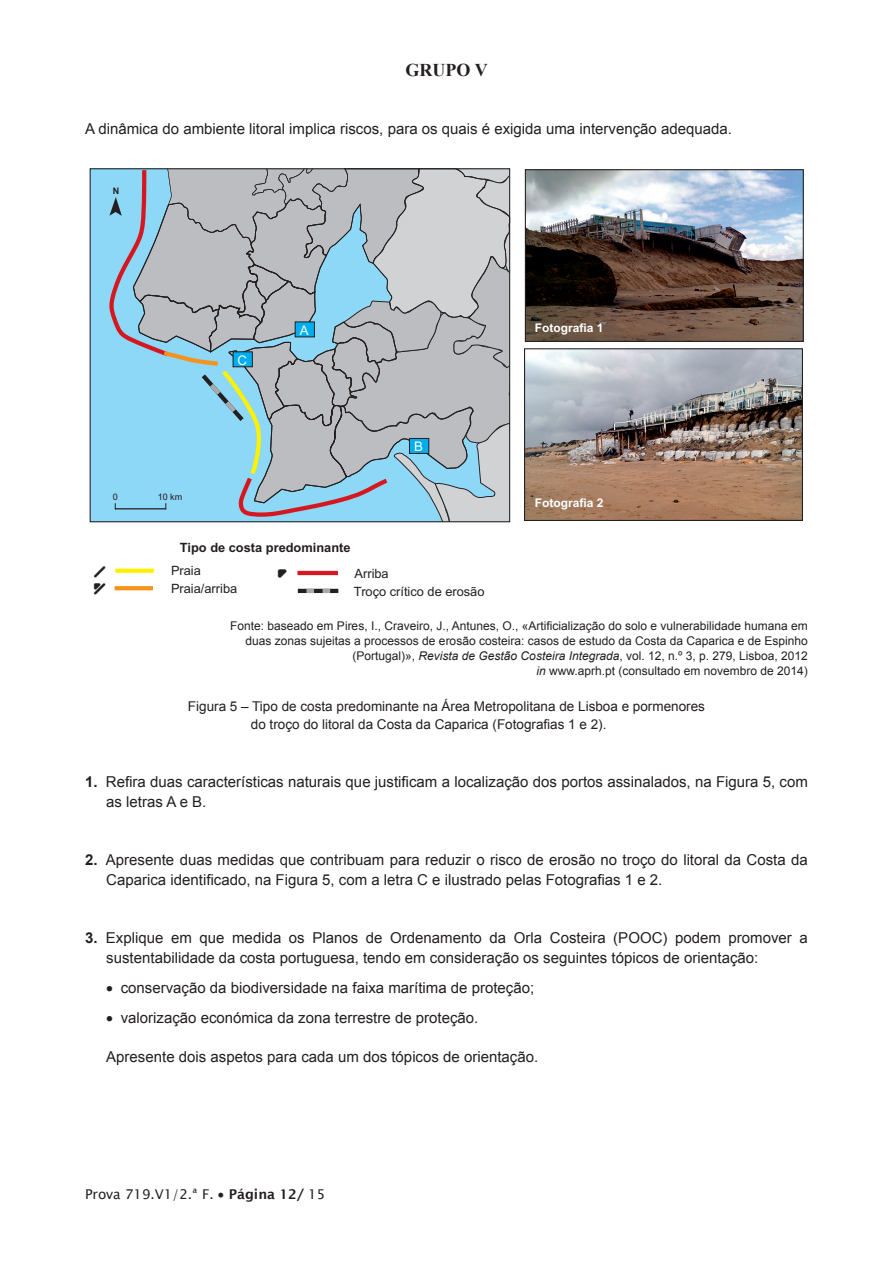
<style>
.page{position:relative;width:893px;height:1263px;background:#fff}
.page>*{position:absolute;margin:0;border:0;box-sizing:border-box;transform-origin:0 0}
.t1{font:36px "Color Add";color:#231f20}
.t2{font:27px "Color Add";color:#231f20}
.t3{font:700 18px "Times New Roman";color:#231f20}
.t4{font:15px/19.5px "Arial";color:#231f20}
.t5{font:13.5px/18px "Arial";color:#231f20}
.t6{font:13.5px "Lucida Sans Unicode";color:#231f20}
.t7{font:13.2px "Arial";color:#fff}
.t8{font:12.75px "Arial";color:#231f20}
.t9{font:700 12.75px "Arial";color:#231f20}
.t10{font:12px/15px "Arial";color:#231f20;text-align:right}
.t11{font:700 12px "Arial";color:#fff}
.t12{font:9px "Arial";color:#231f20}
.t13{font:700 9px "Arial";color:#231f20}
.s1{font-style:italic}
.s2{font-weight:700}
.s3{font-family:"Lucida Sans";font-weight:600}
</style>
<div class="page">
<div style="left:90px;top:169px;width:420px;height:353px;background:#8dd7f7"></div>
<svg style="left:109px;top:168px;width:402px;height:354px"></svg>
<div style="left:233px;top:352px;width:19px;height:15px;background:#00aeef"></div>
<div style="left:295px;top:322px;width:20px;height:15px;background:#00aeef"></div>
<div style="left:409px;top:438px;width:20px;height:16px;background:#00aeef;border:1px solid #231f20"></div>
<hr style="left:297px;top:571px;width:41px;height:4px;background:#d7171f">
<svg style="left:115px;top:586px;width:38px;height:4px"></svg>
<hr style="left:298px;top:589px;width:40px;height:4px;background:#231f20">
<svg style="left:306px;top:589px;width:8px;height:4px"></svg>
<svg style="left:323px;top:589px;width:7px;height:4px"></svg>
<svg style="left:115px;top:569px;width:39px;height:4px"></svg>
<img style="left:524px;top:169px;width:280px;height:352px">
<div style="left:90px;top:168px;width:420px;height:354px;border:1px solid #231f20"></div>
<p class="t3" style="left:406px;top:58px;width:84px">GRUPO V</p>
<p class="t4" style="left:85px;top:120px;width:648px">A dinâmica do ambiente litoral implica riscos, para os quais é exigida uma intervenção adequada.</p>
<p class="t13" style="left:113px;top:188px;width:8px">N</p>
<p class="t12" style="left:113px;top:493px;width:7px">0</p>
<p class="t12" style="left:158px;top:493px;width:26px">10 km</p>
<p class="t7" style="left:238px;top:355px;width:11px">C</p>
<p class="t7" style="left:300px;top:325px;width:10px">A</p>
<p class="t7" style="left:414px;top:442px;width:10px">B</p>
<p class="t11" style="left:535px;top:323px;width:70px">Fotografia 1</p>
<p class="t11" style="left:535px;top:498px;width:70px">Fotografia 2</p>
<p class="t9" style="left:180px;top:543px;width:172px">Tipo de costa predominante</p>
<p class="t8" style="left:171px;top:566px;width:31px">Praia</p>
<h2 class="t2" style="left:93px;top:554px;width:16px">c</h2>
<h1 class="t1" style="left:273px;top:549px;width:20px">e</h1>
<h2 class="t2" style="left:93px;top:570px;width:16px">d</h2>
<p class="t10" style="left:230px;top:618px;width:579px">Fonte: baseado em Pires, I., Craveiro, J., Antunes, O., «Artificialização do solo e vulnerabilidade humana em duas zonas sujeitas a processos de erosão costeira: casos de estudo da Costa da Caparica e de Espinho (Portugal)», <span class="s1">Revista de Gestão Costeira Integrada</span>, vol. 12, n.º 3, p. 279, Lisboa, 2012<br><span class="s1">in</span> www.aprh.pt (consultado em novembro de 2014)</p>
<p class="t5" style="left:251px;top:697px;width:456px;text-indent:-63px">Figura 5 – Tipo de costa predominante na Área Metropolitana de Lisboa e pormenores do troço do litoral da Costa da Caparica (Fotografias 1 e 2).</p>
<p class="t8" style="left:355px;top:569px;width:36px">Arriba</p>
<p class="t8" style="left:171px;top:584px;width:68px">Praia/arriba</p>
<p class="t8" style="left:354px;top:587px;width:132px">Troço crítico de erosão</p>
<p class="t4" style="left:106px;top:772px;width:703px;text-indent:-21px"><span class="s2">1.</span> Refira duas características naturais que justificam a localização dos portos assinalados, na Figura 5, com as letras A e B.</p>
<p class="t4" style="left:106px;top:850px;width:703px;text-indent:-21px"><span class="s2">2.</span> Apresente duas medidas que contribuam para reduzir o risco de erosão no troço do litoral da Costa da<br>Caparica identificado, na Figura 5, com a letra C e ilustrado pelas Fotografias 1 e 2.</p>
<p class="t4" style="left:106px;top:928px;width:703px;text-indent:-21px"><span class="s2">3.</span> Explique em que medida os Planos de Ordenamento da Orla Costeira (POOC) podem promover a sustentabilidade da costa portuguesa, tendo em consideração os seguintes tópicos de orientação:</p>
<p class="t4" style="left:106px;top:978px;width:429px">• conservação da biodiversidade na faixa marítima de proteção;</p>
<p class="t4" style="left:106px;top:1008px;width:374px">• valorização económica da zona terrestre de proteção.</p>
<p class="t4" style="left:106px;top:1047px;width:433px">Apresente dois aspetos para cada um dos tópicos de orientação.</p>
<p class="t6" style="left:85px;top:1184px;width:242px">Prova 719.V1/2.ª F. • <span class="s3">Página 12/</span> 15</p>
</div>
